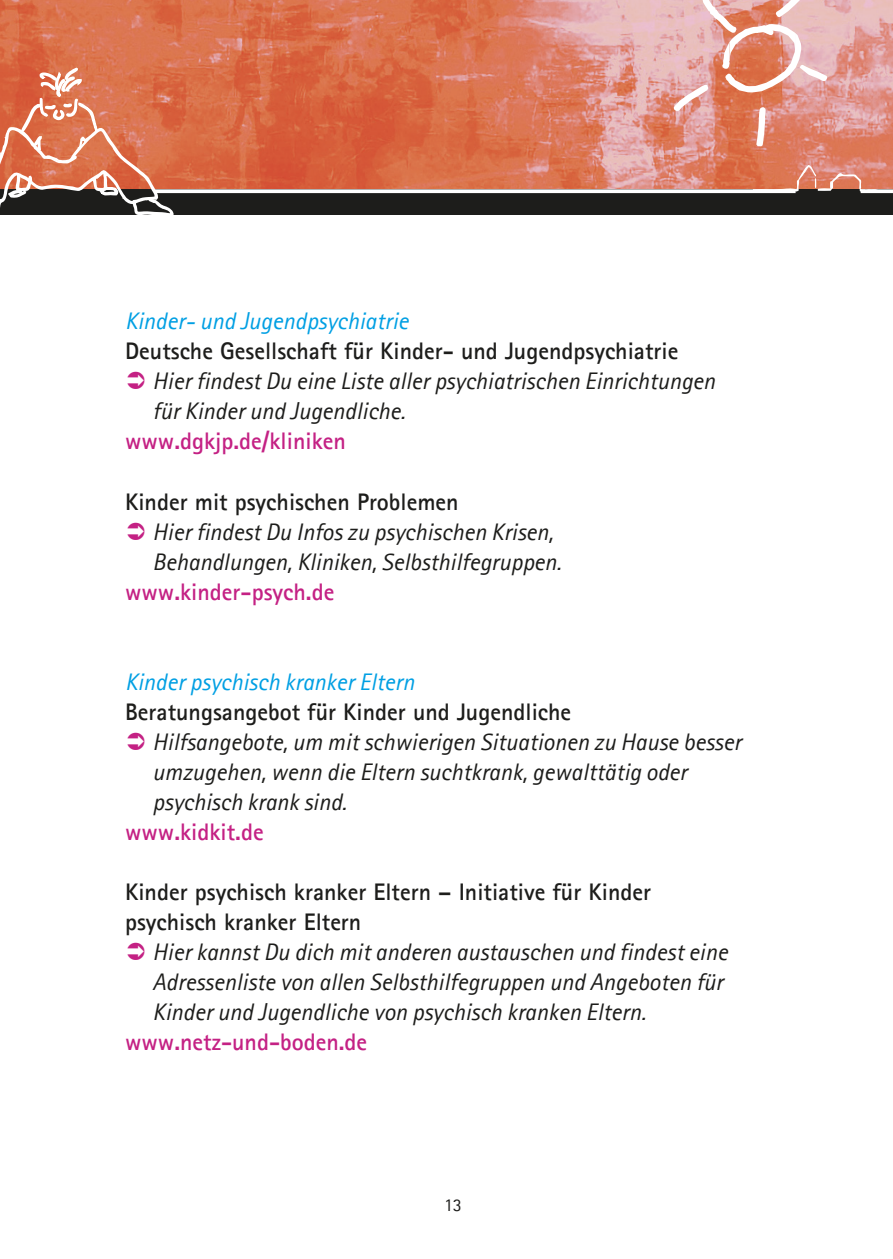
<style>
.page{position:relative;width:893px;height:1259px;background:#fff}
.page>*{position:absolute;margin:0;border:0;box-sizing:border-box;transform-origin:0 0}
.t1{font:italic 24px "Agfa Rotis Sans Serif";color:#1d1d1b}
.t2{font:700 24px "Agfa Rotis Sans Serif";color:#1d1d1b}
.t3{font:700 24px "Agfa Rotis Sans Serif";color:#c42184}
.t4{font:italic 24px "Agfa Rotis Sans Serif";color:#009fe3}
.t5{font:18px "Agfa Rotis Sans Serif";color:#1d1d1b}
</style>
<div class="page">
<img style="left:0;top:0;width:893px;height:189px">
<div style="left:0;top:189px;width:893px;height:26px;background:#1d1d1b"></div>
<svg style="left:674px;top:0;width:153px;height:146px;background:#e39f92"></svg>
<svg style="left:753px;top:165px;width:126px;height:27px;background:#d58067"></svg>
<svg style="left:174px;top:189px;width:622px;height:4px;background:#ececec"></svg>
<svg style="left:861px;top:189px;width:32px;height:4px"></svg>
<svg style="left:0;top:68px;width:174px;height:147px"></svg>
<h3 class="t4" style="left:125px;top:307px;width:285px">Kinder- und Jugendpsychiatrie</h3>
<p class="t2" style="left:125px;top:336px;width:555px">Deutsche Gesellschaft für Kinder- und Jugendpsychiatrie</p>
<p class="t1" style="left:153px;top:367px;width:564px">Hier findest Du eine Liste aller psychiatrischen Einrichtungen</p>
<p class="t1" style="left:153px;top:397px;width:254px">für Kinder und Jugendliche.</p>
<p class="t3" style="left:125px;top:426px;width:222px">www.dgkjp.de/kliniken</p>
<p class="t2" style="left:125px;top:486px;width:335px">Kinder mit psychischen Problemen</p>
<p class="t1" style="left:153px;top:517px;width:402px">Hier findest Du Infos zu psychischen Krisen,</p>
<p class="t1" style="left:153px;top:547px;width:410px">Behandlungen, Kliniken, Selbsthilfegruppen.</p>
<p class="t3" style="left:125px;top:576px;width:211px">www.kinder-psych.de</p>
<h3 class="t4" style="left:125px;top:667px;width:291px">Kinder psychisch kranker Eltern</h3>
<p class="t2" style="left:125px;top:696px;width:448px">Beratungsangebot für Kinder und Jugendliche</p>
<p class="t1" style="left:153px;top:727px;width:590px">Hilfsangebote, um mit schwierigen Situationen zu Hause besser</p>
<p class="t1" style="left:153px;top:757px;width:536px">umzugehen, wenn die Eltern suchtkrank, gewalttätig oder</p>
<p class="t1" style="left:153px;top:787px;width:196px">psychisch krank sind.</p>
<p class="t3" style="left:125px;top:816px;width:140px">www.kidkit.de</p>
<p class="t2" style="left:125px;top:876px;width:528px">Kinder psychisch kranker Eltern – Initiative für Kinder</p>
<p class="t2" style="left:125px;top:906px;width:238px">psychisch kranker Eltern</p>
<p class="t1" style="left:153px;top:937px;width:576px">Hier kannst Du dich mit anderen austauschen und findest eine</p>
<p class="t1" style="left:153px;top:967px;width:572px">Adressenliste von allen Selbsthilfegruppen und Angeboten für</p>
<p class="t1" style="left:153px;top:997px;width:495px">Kinder und Jugendliche von psychisch kranken Eltern.</p>
<p class="t3" style="left:125px;top:1026px;width:244px">www.netz-und-boden.de</p>
<p class="t5" style="left:444px;top:1194px;width:19px">13</p>
</div>
